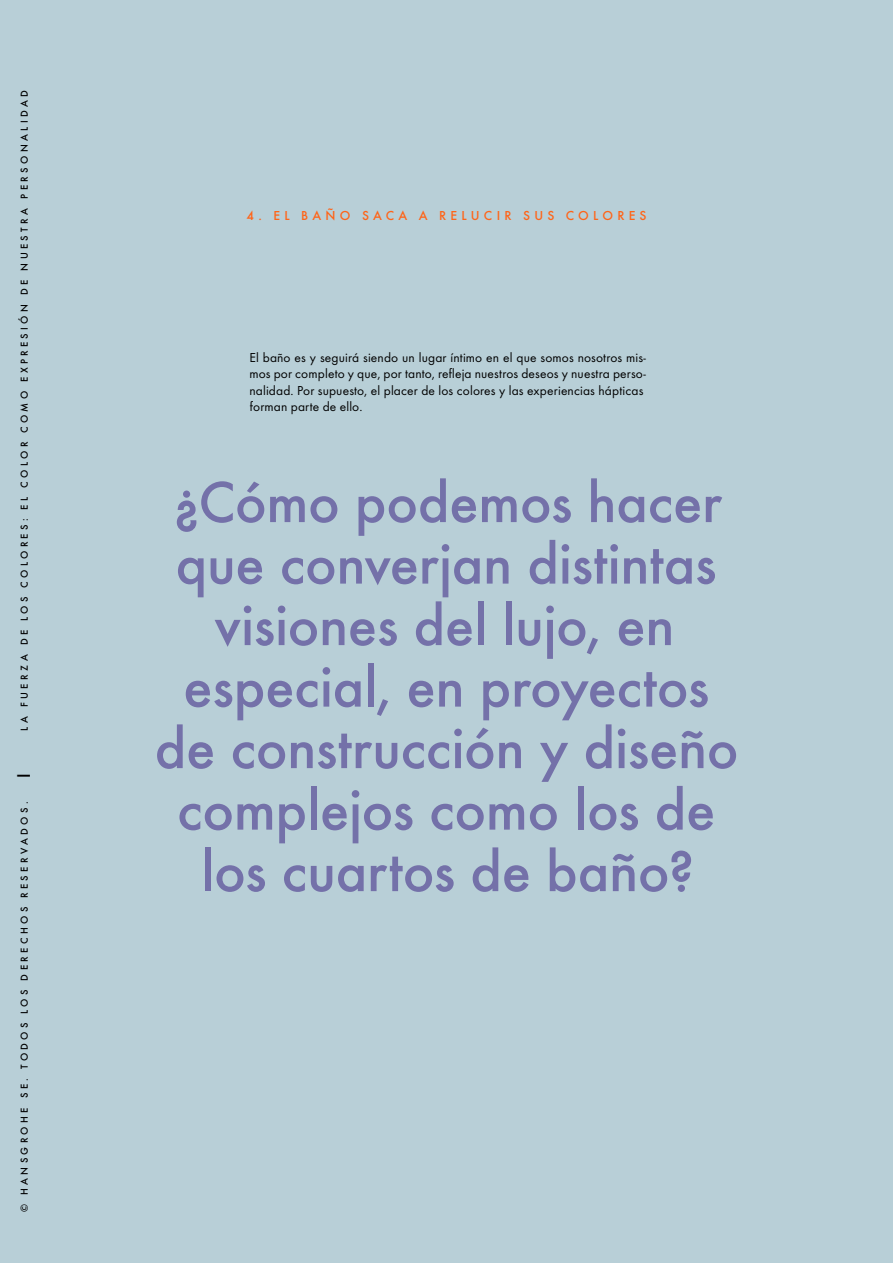
<style>
.page{position:relative;width:893px;height:1263px;background:#b8cfd7}
.page>*{position:absolute;margin:0;border:0;box-sizing:border-box;transform-origin:0 0}
.t1{font:500 60px/61.5px "Futura TOT";letter-spacing:-.005em;color:#7471a9;text-align:center}
.t2{font:30px "Clanfor LBBW";color:#000}
.t3{font:13.5px/16.5px "Futura TOT Boo";letter-spacing:.01em;color:#000}
.t4{font:500 13.5px "Futura TOT";letter-spacing:.315em;color:#ff6418}
.t5{font:500 10.5px "Futura TOT";letter-spacing:.325em;color:#000}
</style>
<div class="page">
<p class="t5" style="left:18px;top:730px;width:642px;rotate:-90deg">LA FUERZA DE LOS COLORES: EL COLOR COMO EXPRESIÓN DE NUESTRA PERSONALIDAD</p>
<h2 class="t2" style="left:15px;top:757px;width:19px">−</h2>
<p class="t5" style="left:18px;top:1212px;width:412px;rotate:-90deg">© HANSGROHE SE. TODOS LOS DERECHOS RESERVADOS.</p>
<p class="t4" style="left:246px;top:207px;width:402px">4. EL BAÑO SACA A RELUCIR SUS COLORES</p>
<p class="t3" style="left:249px;top:349px;width:398px">El baño es y seguirá siendo un lugar íntimo en el que somos nosotros mis&shy;mos por completo y que, por tanto, refleja nuestros deseos y nuestra perso&shy;nalidad. Por supuesto, el placer de los colores y las experiencias hápticas forman parte de ello.</p>
<h1 class="t1" style="left:155px;top:471px;width:585px">¿Cómo podemos hacer que converjan distintas visiones del lujo, en especial, en proyectos de construcción y diseño complejos como los de los cuartos de baño?</h1>
</div>
